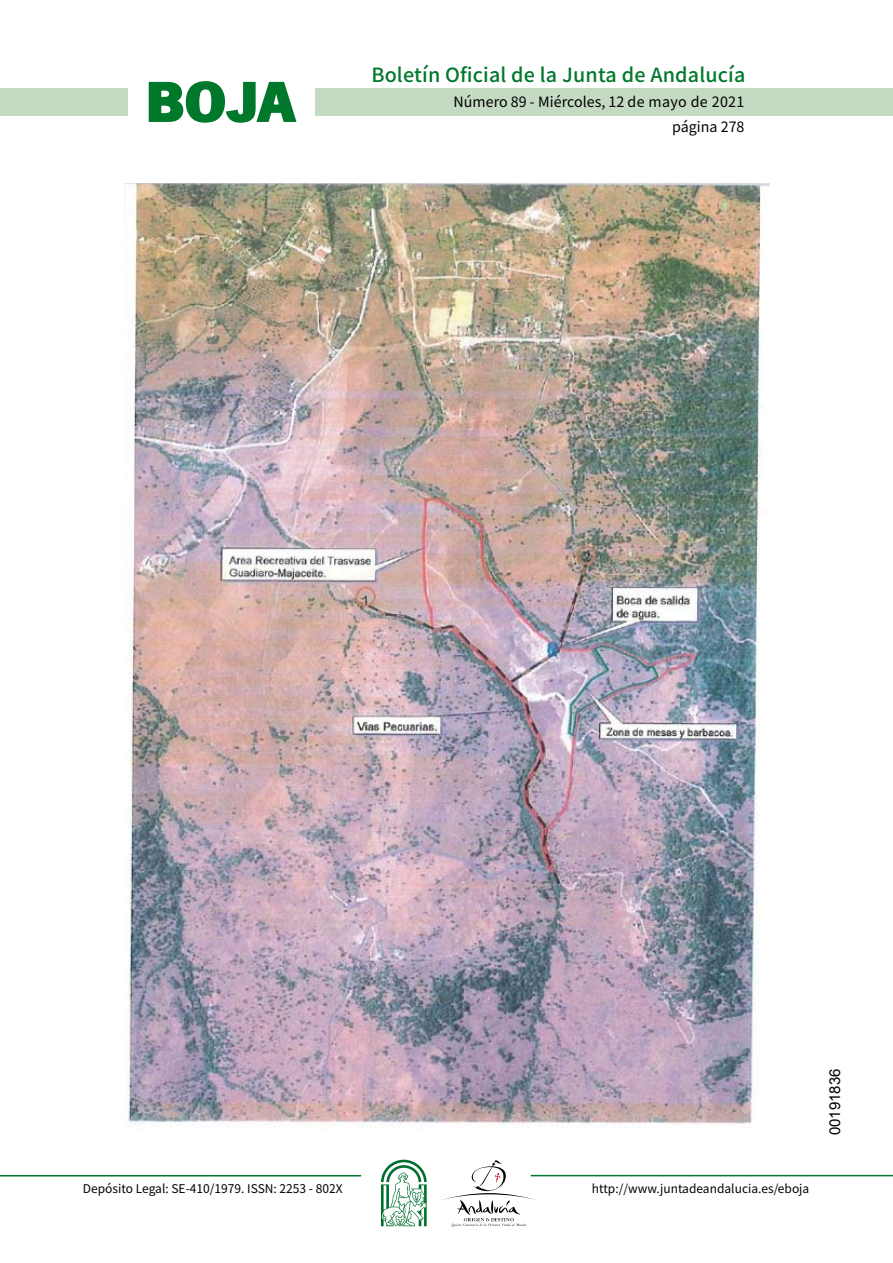
<style>
.page{position:relative;width:893px;height:1263px;background:#fff}
.page>*{position:absolute;margin:0;border:0;box-sizing:border-box;transform-origin:0 0}
.t1{font:700 57.75px "News Got T";color:#00782c;scale:1.14 1}
.t2{font:500 19.5px "Noto Sans HK";letter-spacing:.01em;color:#00782c}
.t3{font:15px "Arial";color:#000}
.t4{font:14.25px/24.5px "Noto Sans HK";color:#000;text-align:right}
.t5{font:12px "Noto Sans HK";color:#000}
</style>
<div class="page">
<div style="left:315px;top:88px;width:577px;height:28px;background:#c5dac3"></div>
<div style="left:0;top:88px;width:128px;height:28px;background:#c5dac3"></div>
<hr style="left:0;top:1175px;width:361px;height:2px;background:#00782c">
<hr style="left:531px;top:1175px;width:361px;height:1px;background:#00782c">
<svg style="left:148px;top:81px;width:149px;height:42px"></svg>
<svg style="left:442px;top:1160px;width:100px;height:67px"></svg>
<svg style="left:381px;top:1160px;width:45px;height:66px"></svg>
<img style="left:124px;top:183px;width:645px;height:945px">
<h1 class="t1" style="left:145px;top:68px;width:133px">BOJA</h1>
<h2 class="t2" style="left:371px;top:64px;width:375px">Boletín Oficial de la Junta de Andalucía</h2>
<p class="t4" style="left:453px;top:90px;width:292px">Número 89 - Miércoles, 12 de mayo de 2021 página 278</p>
<p class="t5" style="left:83px;top:1181px;width:261px">Depósito Legal: SE-410/1979. ISSN: 2253 - 802X</p>
<p class="t5" style="left:592px;top:1181px;width:219px">http://www.juntadeandalucia.es/eboja</p>
<p class="t3" style="left:825px;top:1135px;width:68px;rotate:-90deg">00191836</p>
</div>
